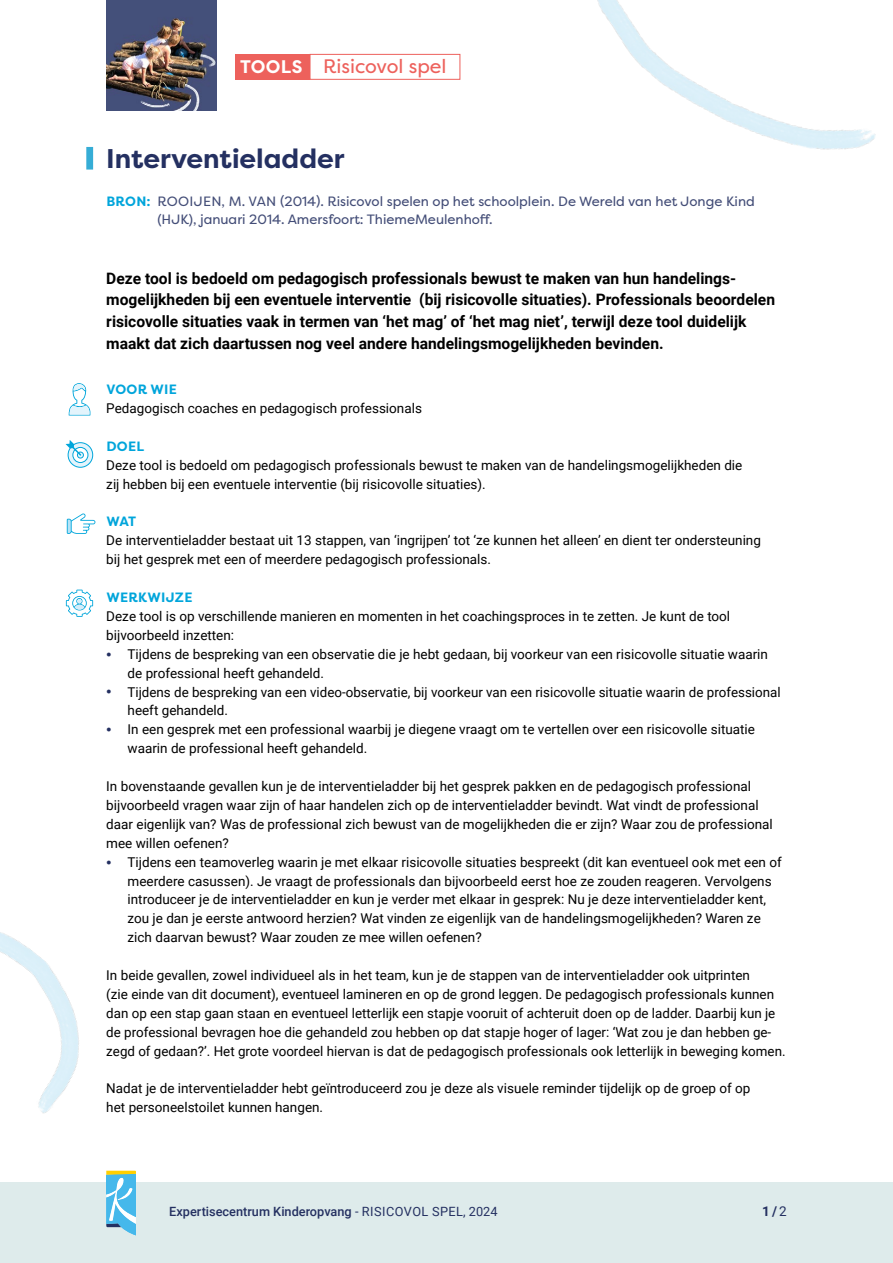
<style>
.page{position:relative;width:893px;height:1263px;background:#fff}
.page>*{position:absolute;margin:0;border:0;box-sizing:border-box;transform-origin:0 0}
.t1{font:700 27px "Filson Pro";color:#243061}
.t2{font:19.5px "Filson Pro";color:#ed615c}
.t3{font:700 15.75px/21.8px "Roboto";color:#000}
.t4{font:13.5px/18.9px "Roboto";color:#000}
.t5{font:13.5px/18px "Filson Pro";color:#444e78}
.t6{font:700 13.5px "Filson Pro";letter-spacing:.02em;color:#00a5db}
.t7{font:700 13.5px "Roboto";color:#243061}
.t8{font:500 12.75px "Roboto";color:#243061}
.s1{font-weight:700;font-size:18.15px;color:#fff}
.s2{font-weight:700;color:#00a5db}
.s3{font-family:"Filson Pro";font-weight:800;color:#243061}
.s4{font-weight:400}
</style>
<div class="page">
<div style="left:0;top:1182px;width:893px;height:81px;background:#deebeb"></div>
<img style="left:597px;top:0;width:279px;height:150px">
<div style="left:235px;top:54px;width:75px;height:26px;background:#ed615c"></div>
<div style="left:310px;top:54px;width:150px;height:26px;border:1px solid #ed615c"></div>
<img style="left:106px;top:0;width:111px;height:111px">
<img style="left:0;top:932px;width:136px;height:304px">
<svg style="left:69px;top:383px;width:21px;height:32px"></svg>
<svg style="left:67px;top:513px;width:28px;height:21px"></svg>
<svg style="left:66px;top:440px;width:28px;height:28px"></svg>
<div style="left:86px;top:147px;width:7px;height:23px;background:#36add6"></div>
<svg style="left:66px;top:590px;width:27px;height:27px"></svg>
<h2 class="t2" style="left:240px;top:53px;width:208px"><span class="s1">TOOLS</span> Risicovol spel</h2>
<h1 class="t1" style="left:106px;top:142px;width:240px">Interventieladder</h1>
<p class="t5" style="left:157px;top:192px;width:599px;text-indent:-51px"><span class="s2">BRON:</span> ROOIJEN, M. VAN (2014). Risicovol spelen op het schoolplein. De Wereld van het Jonge Kind (HJK), januari 2014. Amersfoort: ThiemeMeulenhoff.</p>
<p class="t3" style="left:106px;top:266px;width:670px">Deze tool is bedoeld om pedagogisch professionals bewust te maken van hun handelings&shy;mogelijkheden bij een eventuele interventie (bij risicovolle situaties). Professionals beoordelen risicovolle situaties vaak in termen van ‘het mag’ of ‘het mag niet’, terwijl deze tool duidelijk maakt dat zich daartussen nog veel andere handelingsmogelijkheden bevinden.</p>
<p class="t6" style="left:106px;top:381px;width:72px">VOOR WIE</p>
<p class="t4" style="left:106px;top:398px;width:317px">Pedagogisch coaches en pedagogisch professionals</p>
<p class="t6" style="left:106px;top:438px;width:39px">DOEL</p>
<p class="t4" style="left:106px;top:455px;width:638px">Deze tool is bedoeld om pedagogisch professionals bewust te maken van de handelingsmogelijkheden die zij hebben bij een eventuele interventie (bij risicovolle situaties).</p>
<p class="t6" style="left:106px;top:513px;width:31px">WAT</p>
<p class="t4" style="left:106px;top:531px;width:656px">De interventieladder bestaat uit 13 stappen, van ‘ingrijpen’ tot ‘ze kunnen het alleen’ en dient ter ondersteuning bij het gesprek met een of meerdere pedagogisch professionals.</p>
<p class="t6" style="left:106px;top:589px;width:87px">WERKWIJZE</p>
<p class="t4" style="left:106px;top:606px;width:625px">Deze tool is op verschillende manieren en momenten in het coachingsproces in te zetten. Je kunt de tool bijvoorbeeld inzetten:</p>
<p class="t4" style="left:128px;top:644px;width:642px;text-indent:-21px"><span class="s3">•</span> Tijdens de bespreking van een observatie die je hebt gedaan, bij voorkeur van een risicovolle situatie waarin de professional heeft gehandeld.</p>
<p class="t4" style="left:128px;top:682px;width:655px;text-indent:-21px"><span class="s3">•</span> Tijdens de bespreking van een video-observatie, bij voorkeur van een risicovolle situatie waarin de professional heeft gehandeld.</p>
<p class="t4" style="left:128px;top:720px;width:629px;text-indent:-21px"><span class="s3">•</span> In een gesprek met een professional waarbij je diegene vraagt om te vertellen over een risicovolle situatie waarin de professional heeft gehandeld.</p>
<p class="t4" style="left:106px;top:776px;width:668px">In bovenstaande gevallen kun je de interventieladder bij het gesprek pakken en de pedagogisch professional bijvoorbeeld vragen waar zijn of haar handelen zich op de interventieladder bevindt. Wat vindt de professional daar eigenlijk van? Was de professional zich bewust van de mogelijkheden die er zijn? Waar zou de professional mee willen oefenen?</p>
<p class="t4" style="left:128px;top:852px;width:656px;text-indent:-21px"><span class="s3">•</span> Tijdens een teamoverleg waarin je met elkaar risicovolle situaties bespreekt (dit kan eventueel ook met een of meerdere casussen). Je vraagt de professionals dan bijvoorbeeld eerst hoe ze zouden reageren. Vervolgens introduceer je de interventieladder en kun je verder met elkaar in gesprek: Nu je deze interventieladder kent, zou je dan je eerste antwoord herzien? Wat vinden ze eigenlijk van de handelingsmogelijkheden? Waren ze zich daarvan bewust? Waar zouden ze mee willen oefenen?</p>
<p class="t4" style="left:106px;top:965px;width:681px">In beide gevallen, zowel individueel als in het team, kun je de stappen van de interventieladder ook uitprinten<br>(zie einde van dit document), eventueel lamineren en op de grond leggen. De pedagogisch professionals kunnen dan op een stap gaan staan en eventueel letterlijk een stapje vooruit of achteruit doen op de ladder. Daarbij kun je de professional bevragen hoe die gehandeld zou hebben op dat stapje hoger of lager: ‘Wat zou je dan hebben ge&shy;zegd of gedaan?’. Het grote voordeel hiervan is dat de pedagogisch professionals ook letterlijk in beweging komen.</p>
<p class="t4" style="left:106px;top:1079px;width:646px">Nadat je de interventieladder hebt geïntroduceerd zou je deze als visuele reminder tijdelijk op de groep of op het personeelstoilet kunnen hangen.</p>
<p class="t8" style="left:169px;top:1203px;width:330px">Expertisecentrum Kinderopvang <span class="s4">- RISICOVOL SPEL, 2024</span></p>
<p class="t7" style="left:762px;top:1202px;width:26px">1 / <span class="s4">2</span></p>
</div>
